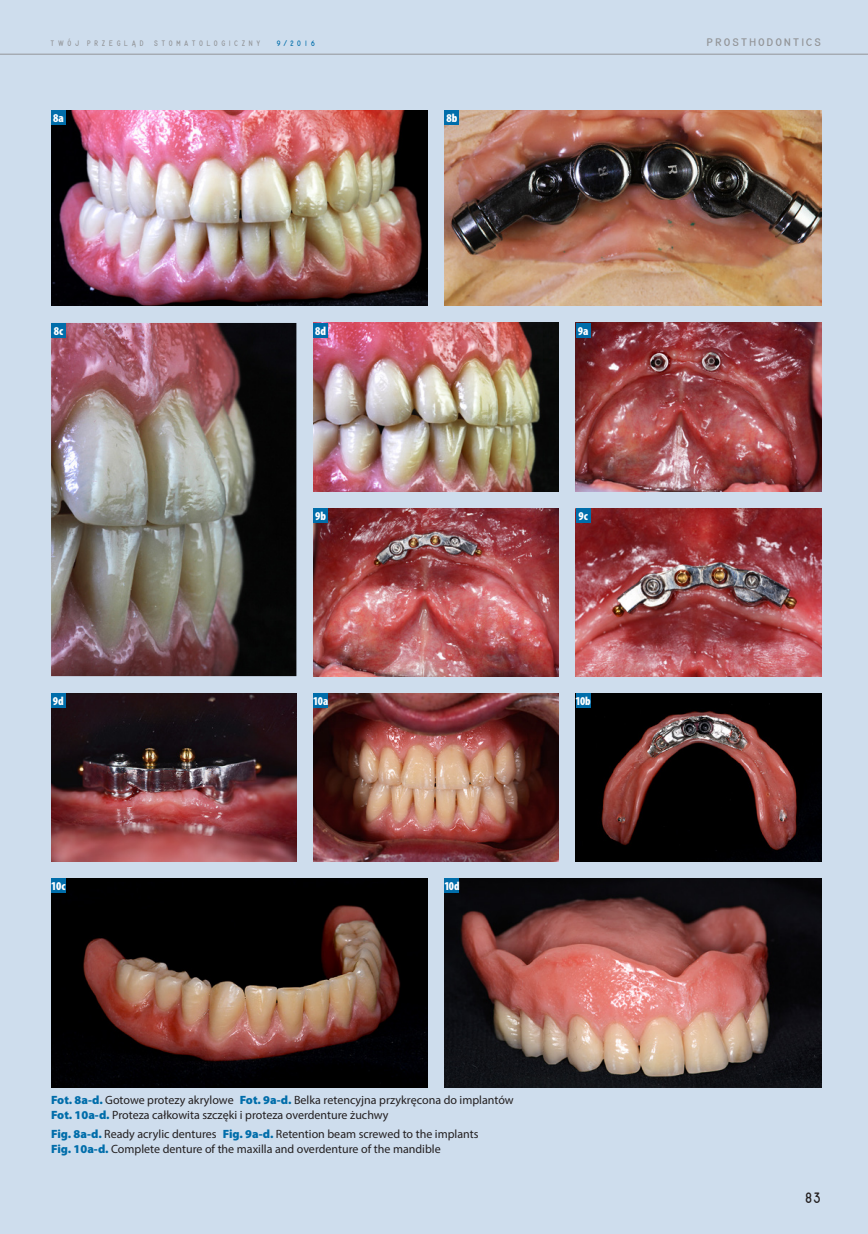
<style>
.page{position:relative;width:868px;height:1234px;background:#fff}
.page>*{position:absolute;margin:0;border:0;box-sizing:border-box;transform-origin:0 0}
.t1{font:15.75px "Gordon URWTCE Con";color:#231f20}
.podpis{font:12px/15px "Myriad Pro";color:#231f20}
.t2{font:900 condensed 12px "Myriad Pro";color:#fff}
.t3{font:11.55px "Gordon URWTCE Con";letter-spacing:.145em;color:#939598;scale:1.25 1}
.t4{font:8.4px "Gordon URWTCE Con";letter-spacing:.445em;color:#939598}
.t5{font:8.25px "Gordon URWTCE Con";color:#006daa}
.s1{font-weight:900;color:#006daa}
</style>
<div class="page">
<div style="left:0;top:0;width:867px;height:1233px;background:#cedded"></div>
<hr style="left:0;top:54px;width:867px;height:1px;background:#939598">
<img style="left:575px;top:693px;width:246px;height:168px">
<img style="left:313px;top:693px;width:245px;height:168px">
<img style="left:51px;top:693px;width:245px;height:168px">
<div style="left:313px;top:693px;width:15px;height:14px;background:#006daa"></div>
<div style="left:51px;top:693px;width:14px;height:14px;background:#006daa"></div>
<div style="left:575px;top:693px;width:15px;height:14px;background:#006daa"></div>
<img style="left:575px;top:323px;width:246px;height:168px">
<img style="left:313px;top:323px;width:245px;height:168px">
<img style="left:444px;top:111px;width:377px;height:195px">
<img style="left:51px;top:111px;width:376px;height:195px">
<img style="left:575px;top:508px;width:246px;height:168px">
<img style="left:313px;top:508px;width:245px;height:168px">
<img style="left:51px;top:323px;width:245px;height:353px">
<div style="left:51px;top:111px;width:14px;height:14px;background:#006daa"></div>
<div style="left:444px;top:111px;width:15px;height:14px;background:#006daa"></div>
<img style="left:444px;top:878px;width:377px;height:208px">
<img style="left:51px;top:878px;width:376px;height:208px">
<div style="left:51px;top:878px;width:14px;height:14px;background:#006daa"></div>
<div style="left:444px;top:878px;width:15px;height:14px;background:#006daa"></div>
<div style="left:313px;top:323px;width:15px;height:14px;background:#006daa"></div>
<div style="left:313px;top:508px;width:15px;height:14px;background:#006daa"></div>
<div style="left:51px;top:323px;width:14px;height:14px;background:#006daa"></div>
<div style="left:575px;top:323px;width:15px;height:14px;background:#006daa"></div>
<div style="left:575px;top:508px;width:15px;height:14px;background:#006daa"></div>
<p class="t4" style="left:51px;top:38px;width:211px">TWÓJ PRZEGLĄD STOMATOLOGICZNY</p>
<p class="t3" style="left:706px;top:36px;width:93px">PROSTHODONTICS</p>
<p class="t5" style="left:276px;top:38px;width:40px">9/2016</p>
<p class="t2" style="left:53px;top:111px;width:12px">8a</p>
<p class="t2" style="left:446px;top:111px;width:12px">8b</p>
<p class="t2" style="left:315px;top:324px;width:12px">8d</p>
<p class="t2" style="left:54px;top:324px;width:11px">8c</p>
<p class="t2" style="left:577px;top:324px;width:12px">9a</p>
<p class="t2" style="left:315px;top:509px;width:12px">9b</p>
<p class="t2" style="left:578px;top:509px;width:11px">9c</p>
<p class="t2" style="left:53px;top:694px;width:12px">9d</p>
<p class="t2" style="left:313px;top:694px;width:17px">10a</p>
<p class="t2" style="left:575px;top:694px;width:17px">10b</p>
<p class="t2" style="left:51px;top:878px;width:16px">10c</p>
<p class="t2" style="left:444px;top:878px;width:17px">10d</p>
<p class="podpis" style="left:51px;top:1091px;width:464px"><span class="s1">Fot. 8a-d.</span> Gotowe protezy akrylowe <span class="s1">Fot. 9a-d.</span> Belka retencyjna przykręcona do implantów<br><span class="s1">Fot. 10a-d.</span> Proteza całkowita szczęki i proteza overdenture żuchwy</p>
<p class="podpis" style="left:51px;top:1126px;width:429px"><span class="s1">Fig. 8a-d.</span> Ready acrylic dentures <span class="s1">Fig. 9a-d.</span> Retention beam screwed to the implants</p>
<p class="podpis" style="left:51px;top:1141px;width:391px"><span class="s1">Fig. 10a-d.</span> Complete denture of the maxilla and overdenture of the mandible</p>
<h1 class="t1" style="left:804px;top:1187px;width:18px">83</h1>
</div>
